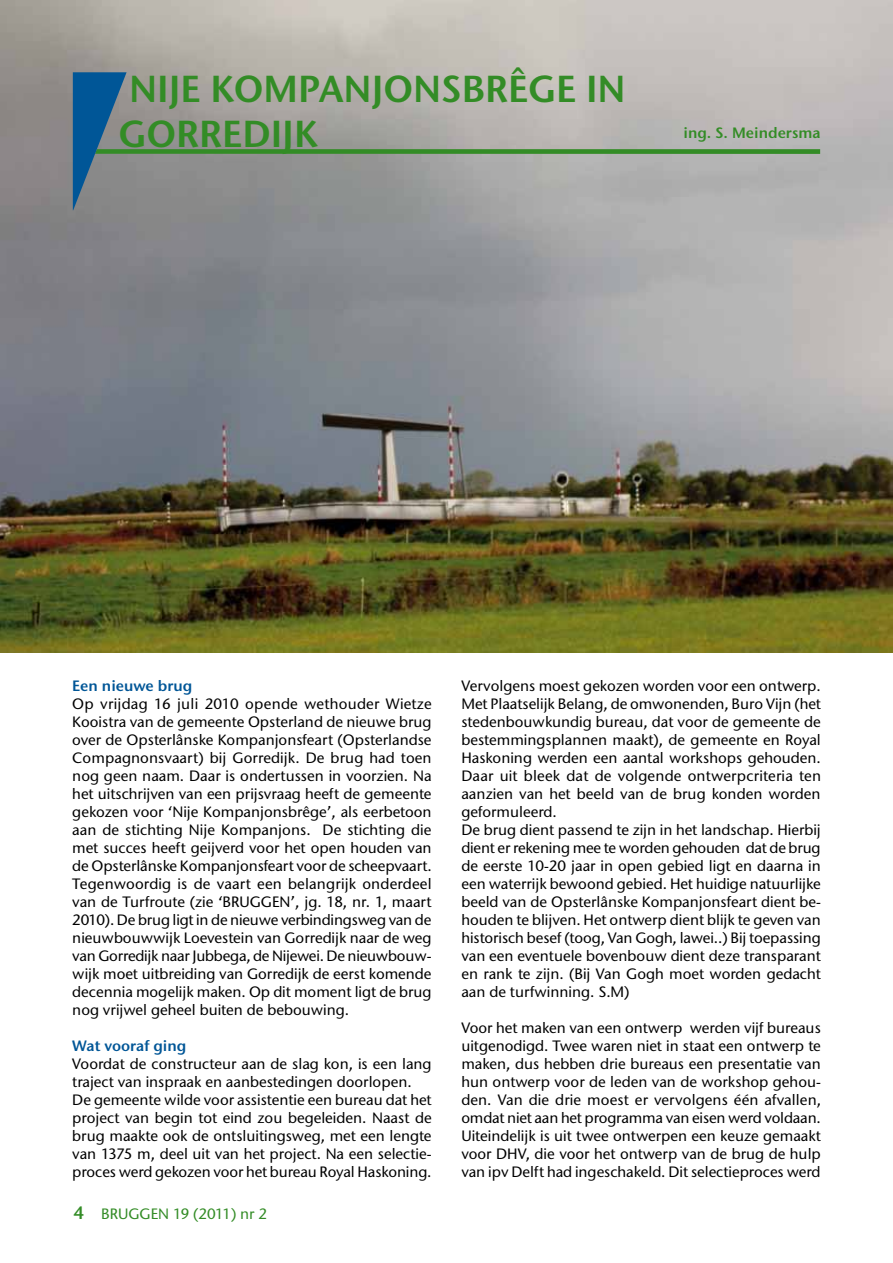
<style>
.page{position:relative;width:893px;height:1263px;background:#fff}
.page>*{position:absolute;margin:0;border:0;box-sizing:border-box;transform-origin:0 0}
.t1{font:37.5px/45px "Stone Sans Sem ITCTT Semi";color:#338c26}
.t2{font:15px/18px "Stone Sans ITCTT Medium";color:#000;text-align:justify}
.t3{font:15px "Stone Sans Sem ITCTT Semi";color:#005697}
.t4{font:15px "Stone Sans ITCTT Medium";color:#338c26}
.t5{font:15px "Stone Sans Sem ITCTT Semi";color:#338c26}
.s1{font-family:"Stone Sans Sem ITCTT Semi";font-size:18px}
</style>
<div class="page">
<img style="left:0;top:0;width:893px;height:653px">
<svg style="left:73px;top:72px;width:747px;height:138px;background:#9fa3a1"></svg>
<h1 class="t1" style="left:119px;top:66px;width:509px">NIJE KOMPANJONSBRÊGE IN<br>GORREDIJK</h1>
<p class="t5" style="left:684px;top:124px;width:139px">ing. S. Meindersma</p>
<p class="t3" style="left:72px;top:677px;width:122px">Een nieuwe brug</p>
<p class="t2" style="left:72px;top:695px;width:361px">Op vrijdag 16 juli 2010 opende wethouder Wietze Kooistra van de gemeente Opsterland de nieuwe brug over de Opsterlânske Kompanjonsfeart (Opsterlandse Compagnonsvaart) bij Gorredijk. De brug had toen nog geen naam. Daar is ondertussen in voorzien. Na het uitschrijven van een prijsvraag heeft de gemeente gekozen voor ‘Nije Kompanjonsbrêge’, als eerbetoon aan de stichting Nije Kompanjons. De stichting die met succes heeft geijverd voor het open houden van de Opsterlânske Kompanjonsfeart voor de scheepvaart.<br>Tegenwoordig is de vaart een belangrijk onderdeel van de Turfroute (zie ‘BRUGGEN’, jg. 18, nr. 1, maart 2010). De brug ligt in de nieuwe verbindingsweg van de nieuwbouwwijk Loevestein van Gorredijk naar de weg van Gorredijk naar Jubbega, de Nijewei. De nieuwbouw&shy;wijk moet uitbreiding van Gorredijk de eerst komende decennia mogelijk maken. Op dit moment ligt de brug nog vrijwel geheel buiten de bebouwing.</p>
<p class="t3" style="left:72px;top:1037px;width:115px">Wat vooraf ging</p>
<p class="t2" style="left:72px;top:1055px;width:361px;text-align:left">Voordat de constructeur aan de slag kon, is een lang traject van inspraak en aanbestedingen doorlopen.<br>De gemeente wilde voor assistentie een bureau dat het project van begin tot eind zou begeleiden. Naast de brug maakte ook de ontsluitingsweg, met een lengte van 1375 m, deel uit van het project. Na een selectie&shy;proces werd gekozen voor het bureau Royal Haskoning.</p>
<p class="t4" style="left:74px;top:1204px;width:195px"><span class="s1">4</span> BRUGGEN 19 (2011) nr 2</p>
<p class="t2" style="left:461px;top:677px;width:361px;text-align:left">Vervolgens moest gekozen worden voor een ontwerp.<br>Met Plaatselijk Belang, de omwonenden, Buro Vijn (het stedenbouwkundig bureau, dat voor de gemeente de bestemmingsplannen maakt), de gemeente en Royal Haskoning werden een aantal workshops gehouden.<br>Daar uit bleek dat de volgende ontwerpcriteria ten aanzien van het beeld van de brug konden worden geformuleerd.<br>De brug dient passend te zijn in het landschap. Hierbij dient er rekening mee te worden gehouden dat de brug de eerste 10-20 jaar in open gebied ligt en daarna in een waterrijk bewoond gebied. Het huidige natuurlijke beeld van de Opsterlânske Kompanjonsfeart dient be&shy;houden te blijven. Het ontwerp dient blijk te geven van historisch besef (toog, Van Gogh, lawei..) Bij toepassing van een eventuele bovenbouw dient deze transparant en rank te zijn. (Bij Van Gogh moet worden gedacht aan de turfwinning. S.M)</p>
<p class="t2" style="left:461px;top:1019px;width:361px">Voor het maken van een ontwerp werden vijf bureaus uitgenodigd. Twee waren niet in staat een ontwerp te maken, dus hebben drie bureaus een presentatie van hun ontwerp voor de leden van de workshop gehou&shy;den. Van die drie moest er vervolgens één afvallen, omdat niet aan het programma van eisen werd voldaan.<br>Uiteindelijk is uit twee ontwerpen een keuze gemaakt voor DHV, die voor het ontwerp van de brug de hulp van ipv Delft had ingeschakeld. Dit selectieproces werd</p>
</div>
